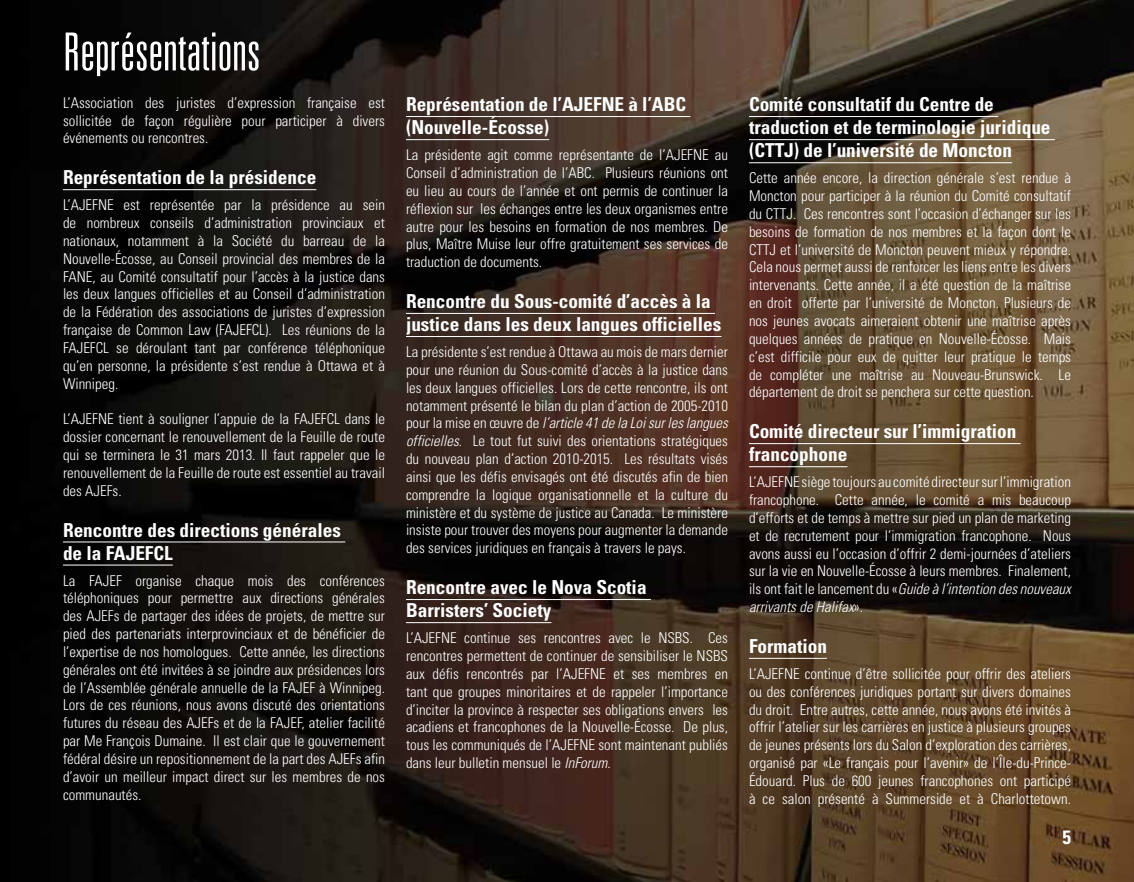
<style>
.page{position:relative;width:1134px;height:882px;background:#fff}
.page>*{position:absolute;margin:0;border:0;box-sizing:border-box;transform-origin:0 0}
.t1{font:300 ultra-condensed 52.5px "Univers LT";color:#fff}
.t2{font:700 condensed 19.25px/23.1px "Univers LT";color:#fff}
.t3{font:300 condensed 14.88px/17.8px "Univers LT";color:#fff;text-align:justify}
.s1{font-style:italic}
</style>
<div class="page">
<img style="left:0;top:0;width:1134px;height:882px">
<hr style="left:63px;top:189px;width:253px;height:1px;background:#fff">
<hr style="left:63px;top:541px;width:282px;height:1px;background:#fff">
<hr style="left:63px;top:565px;width:110px;height:1px;background:#fff">
<hr style="left:406px;top:116px;width:284px;height:1px;background:#fff">
<hr style="left:406px;top:139px;width:143px;height:1px;background:#fff">
<hr style="left:406px;top:313px;width:309px;height:1px;background:#fff">
<hr style="left:406px;top:336px;width:315px;height:1px;background:#fff">
<hr style="left:406px;top:599px;width:245px;height:1px;background:#fff">
<hr style="left:406px;top:622px;width:145px;height:1px;background:#fff">
<hr style="left:749px;top:116px;width:249px;height:1px;background:#fff">
<hr style="left:749px;top:139px;width:306px;height:1px;background:#fff">
<hr style="left:749px;top:162px;width:263px;height:1px;background:#fff">
<hr style="left:749px;top:443px;width:272px;height:1px;background:#fff">
<hr style="left:749px;top:466px;width:98px;height:1px;background:#fff">
<hr style="left:749px;top:658px;width:78px;height:1px;background:#fff">
<h1 class="t1" style="left:63px;top:24px;width:199px">Représentations</h1>
<p class="t3" style="left:63px;top:94px;width:323px">L’Association des juristes d’expression française est sollicitée de façon régulière pour participer à divers événements ou rencontres.</p>
<p class="t2" style="left:63px;top:166px;width:255px">Représentation de la présidence</p>
<p class="t3" style="left:63px;top:196px;width:324px">L’AJEFNE est représentée par la présidence au sein de nombreux conseils d’administration provinciaux et nationaux, notamment à la Société du barreau de la Nouvelle-Écosse, au Conseil provincial des membres de la FANE, au Comité consultatif pour l’accès à la justice dans les deux langues officielles et au Conseil d’administration de la Fédération des associations de juristes d’expression française de Common Law (FAJEFCL). Les réunions de la FAJEFCL se déroulant tant par conférence téléphonique qu’en personne, la présidente s’est rendue à Ottawa et à Winnipeg.</p>
<p class="t3" style="left:63px;top:410px;width:324px">L’AJEFNE tient à souligner l’appuie de la FAJEFCL dans le dossier concernant le renouvellement de la Feuille de route qui se terminera le 31 mars 2013. Il faut rappeler que le renouvellement de la Feuille de route est essentiel au travail des AJEFs.</p>
<p class="t2" style="left:63px;top:518px;width:280px">Rencontre des directions générales de la FAJEFCL</p>
<p class="t3" style="left:63px;top:571px;width:324px">La FAJEF organise chaque mois des conférences téléphoniques pour permettre aux directions générales des AJEFs de partager des idées de projets, de mettre sur pied des partenariats interprovinciaux et de bénéficier de l’expertise de nos homologues. Cette année, les directions générales ont été invitées à se joindre aux présidences lors de l’Assemblée générale annuelle de la FAJEF à Winnipeg.<br>Lors de ces réunions, nous avons discuté des orientations futures du réseau des AJEFs et de la FAJEF, atelier facilité par Me François Dumaine. Il est clair que le gouvernement fédéral désire un repositionnement de la part des AJEFs afin d’avoir un meilleur impact direct sur les membres de nos communautés.</p>
<p class="t2" style="left:406px;top:93px;width:282px">Représentation de l’AJEFNE à l’ABC (Nouvelle-Écosse)</p>
<p class="t3" style="left:406px;top:146px;width:324px">La présidente agit comme représentante de l’AJEFNE au Conseil d’administration de l’ABC. Plusieurs réunions ont eu lieu au cours de l’année et ont permis de continuer la réflexion sur les échanges entre les deux organismes entre autre pour les besoins en formation de nos membres. De plus, Maître Muise leur offre gratuitement ses services de traduction de documents.</p>
<p class="t2" style="left:406px;top:290px;width:317px">Rencontre du Sous-comité d’accès à la justice dans les deux langues officielles</p>
<p class="t3" style="left:406px;top:343px;width:324px">La présidente s’est rendue à Ottawa au mois de mars dernier pour une réunion du Sous-comité d’accès à la justice dans les deux langues officielles. Lors de cette rencontre, ils ont notamment présenté le bilan du plan d’action de 2005-2010 pour la mise en œuvre de <span class="s1">l’article 41 de la Loi sur les langues officielles</span>. Le tout fut suivi des orientations stratégiques du nouveau plan d’action 2010-2015. Les résultats visés ainsi que les défis envisagés ont été discutés afin de bien comprendre la logique organisationnelle et la culture du ministère et du système de justice au Canada. Le ministère insiste pour trouver des moyens pour augmenter la demande des services juridiques en français à travers le pays.</p>
<p class="t2" style="left:406px;top:576px;width:242px">Rencontre avec le Nova Scotia<br>Barristers’ Society</p>
<p class="t3" style="left:406px;top:629px;width:324px">L’AJEFNE continue ses rencontres avec le NSBS. Ces rencontres permettent de continuer de sensibiliser le NSBS aux défis rencontrés par l’AJEFNE et ses membres en tant que groupes minoritaires et de rappeler l’importance d’inciter la province à respecter ses obligations envers les acadiens et francophones de la Nouvelle-Écosse. De plus, tous les communiqués de l’AJEFNE sont maintenant publiés dans leur bulletin mensuel le <span class="s1">InForum</span>.</p>
<p class="t2" style="left:749px;top:93px;width:303px">Comité consultatif du Centre de traduction et de terminologie juridique (CTTJ) de l’université de Moncton</p>
<p class="t3" style="left:749px;top:169px;width:324px">Cette année encore, la direction générale s’est rendue à Moncton pour participer à la réunion du Comité consultatif du CTTJ. Ces rencontres sont l’occasion d’échanger sur les besoins de formation de nos membres et la façon dont le CTTJ et l’université de Moncton peuvent mieux y répondre.<br>Cela nous permet aussi de renforcer les liens entre les divers intervenants. Cette année, il a été question de la maîtrise en droit offerte par l’université de Moncton. Plusieurs de nos jeunes avocats aimeraient obtenir une maîtrise après quelques années de pratique en Nouvelle-Écosse. Mais c’est difficile pour eux de quitter leur pratique le temps de compléter une maîtrise au Nouveau-Brunswick. Le département de droit se penchera sur cette question.</p>
<p class="t2" style="left:749px;top:420px;width:269px">Comité directeur sur l’immigration francophone</p>
<p class="t3" style="left:749px;top:473px;width:324px">L’AJEFNE siège toujours au comité directeur sur l’immigration francophone. Cette année, le comité a mis beaucoup d’efforts et de temps à mettre sur pied un plan de marketing et de recrutement pour l’immigration francophone. Nous avons aussi eu l’occasion d’offrir 2 demi-journées d’ateliers sur la vie en Nouvelle-Écosse à leurs membres. Finalement, ils ont fait le lancement du «<span class="s1">Guide à l’intention des nouveaux arrivants de Halifax</span>».</p>
<p class="t2" style="left:749px;top:635px;width:80px">Formation</p>
<p class="t3" style="left:749px;top:665px;width:324px">L’AJEFNE continue d’être sollicitée pour offrir des ateliers ou des conférences juridiques portant sur divers domaines du droit. Entre autres, cette année, nous avons été invités à offrir l’atelier sur les carrières en justice à plusieurs groupes de jeunes présents lors du Salon d’exploration des carrières, organisé par «Le français pour l’avenir» de l’Île-du-Prince-Édouard. Plus de 600 jeunes francophones ont participé à ce salon présenté à Summerside et à Charlottetown.</p>
<p class="t2" style="left:1062px;top:826px;width:10px">5</p>
</div>
